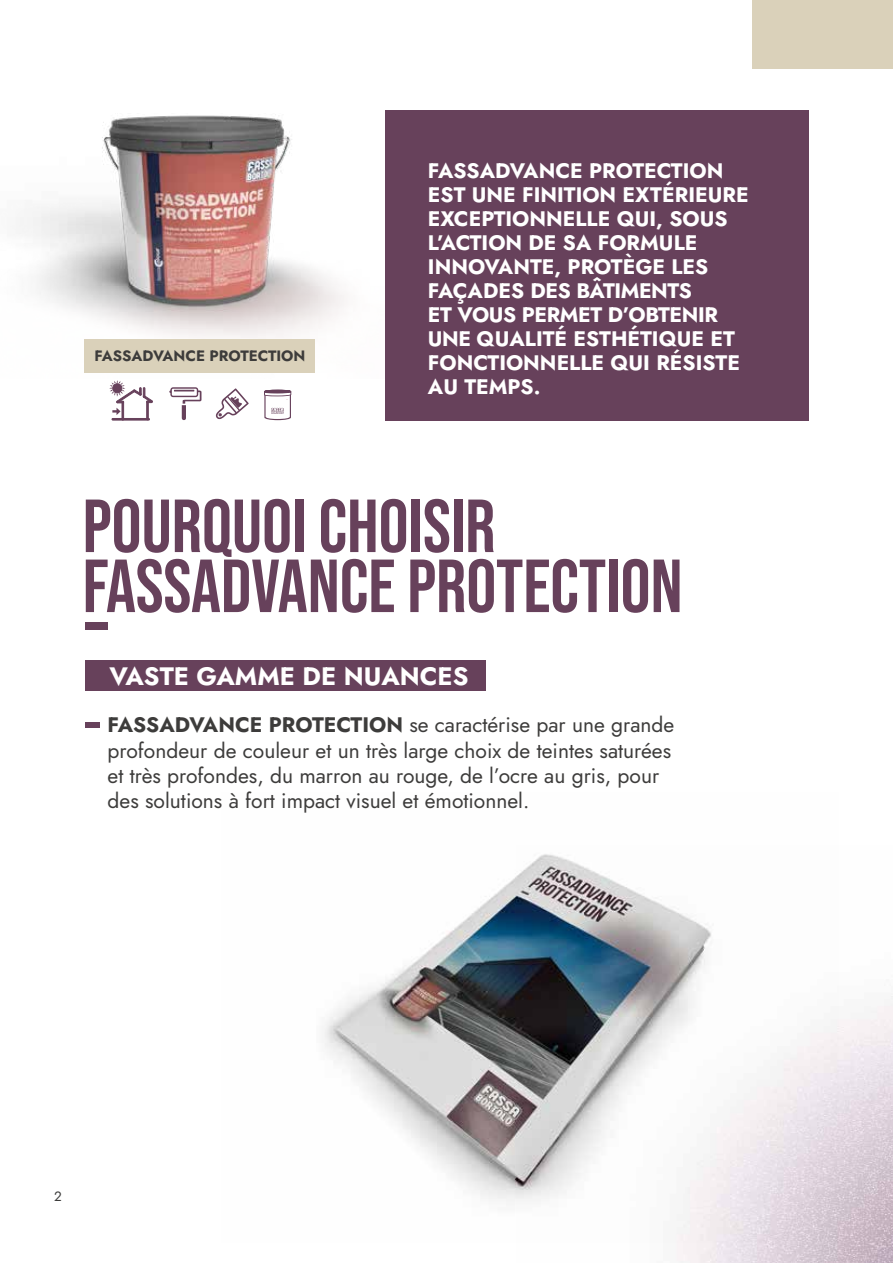
<style>
.page{position:relative;width:893px;height:1263px;background:#fff}
.page>*{position:absolute;margin:0;border:0;box-sizing:border-box;transform-origin:0 0}
.t1{font:700 75px/60px "Bebas Neue Pro";color:#67415b}
.t2{font:700 25.2px "Jost";color:#fff}
.t3{font:700 21px/24px "Jost";color:#fff}
.t4{font:21px/25.2px "Jost";color:#3d3c3b}
.t5{font:700 15px "Jost";color:#3d3c3b}
.t6{font:13.5px "Jost";color:#3c3c3b}
.s1{font-weight:700}
</style>
<div class="page">
<img style="left:676px;top:996px;width:217px;height:267px">
<img style="left:324px;top:854px;width:515px;height:388px">
<img style="left:19px;top:115px;width:326px;height:258px">
<div style="left:753px;top:0;width:140px;height:68px;background:#dad1ba"></div>
<div style="left:385px;top:110px;width:424px;height:310px;background:#67415b"></div>
<div style="left:86px;top:623px;width:22px;height:7px;background:#67415b"></div>
<div style="left:85px;top:722px;width:15px;height:6px;background:#67415b"></div>
<div style="left:85px;top:661px;width:401px;height:30px;background:#67415b"></div>
<div style="left:85px;top:339px;width:230px;height:34px;background:#dad1ba"></div>
<svg style="left:109px;top:380px;width:44px;height:40px"></svg>
<div style="left:112px;top:418px;width:38px;height:2px;background:#67415b;border:1px solid #67415b"></div>
<svg style="left:169px;top:387px;width:32px;height:33px"></svg>
<svg style="left:215px;top:388px;width:34px;height:32px"></svg>
<svg style="left:264px;top:390px;width:27px;height:30px"></svg>
<p class="t5" style="left:94px;top:346px;width:212px">FASSADVANCE PROTECTION</p>
<p class="t3" style="left:428px;top:159px;width:322px">FASSADVANCE PROTECTION<br>EST UNE FINITION EXTÉRIEURE<br>EXCEPTIONNELLE QUI, SOUS<br>L’ACTION DE SA FORMULE<br>INNOVANTE, PROTÈGE LES<br>FAÇADES DES BÂTIMENTS<br>ET VOUS PERMET D’OBTENIR<br>UNE QUALITÉ ESTHÉTIQUE ET<br>FONCTIONNELLE QUI RÉSISTE<br>AU TEMPS.</p>
<h1 class="t1" style="left:83px;top:495px;width:601px">POURQUOI CHOISIR<br>FASSADVANCE PROTECTION</h1>
<p class="t2" style="left:109px;top:659px;width:361px">VASTE GAMME DE NUANCES</p>
<p class="t4" style="left:108px;top:713px;width:568px"><span class="s1">FASSADVANCE PROTECTION</span> se caractérise par une grande profondeur de couleur et un très large choix de teintes saturées et très profondes, du marron au rouge, de l’ocre au gris, pour des solutions à fort impact visuel et émotionnel.</p>
<p class="t6" style="left:54px;top:1187px;width:9px">2</p>
</div>
